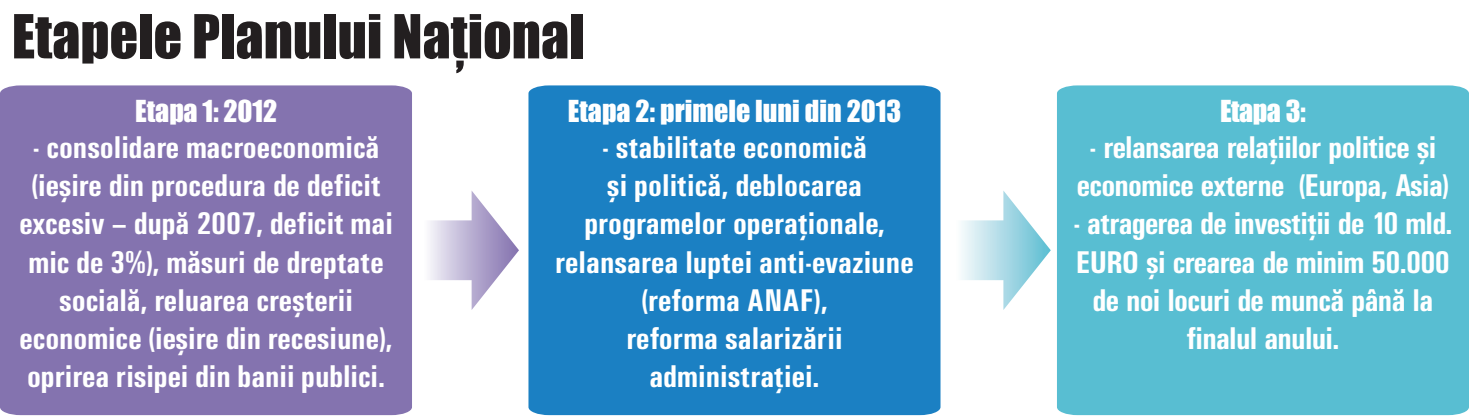
<style>
.page{position:relative;width:1469px;height:417px;background:#fff}
.page>*{position:absolute;margin:0;border:0;box-sizing:border-box;transform-origin:0 0}
.t1{font:56px "Impact";color:#231f20}
.t2{font:700 31.5px/38.1px "Univers Condensed";color:#fff;text-align:center}
.t3{font:700 31.5px/38.1px "Univers Condensed";letter-spacing:-.025em;color:#fff;text-align:center}
.t4{font:28px "Impact";color:#fff}
</style>
<div class="page">
<div style="left:0;top:85px;width:412px;height:330px;background:#8473af"></div>
<div style="left:528px;top:85px;width:412px;height:330px;background:#1b80c3"></div>
<div style="left:1057px;top:85px;width:411px;height:330px;background:#58bed2"></div>
<svg style="left:430px;top:191px;width:89px;height:119px"></svg>
<svg style="left:961px;top:191px;width:89px;height:119px"></svg>
<h1 class="t1" style="left:12px;top:14px;width:574px">Etapele Planului Naþional</h1>
<p class="t4" style="left:135px;top:100px;width:144px">Etapa 1: 2012</p>
<p class="t2" style="left:19px;top:131px;width:375px">- consolidare macroeconomicã (ieºire din procedura de deficit excesiv – dupã 2007, deficit mai mic de 3%), mãsuri de dreptate socialã, reluarea creºterii economice (ieºire din recesiune), oprirea risipei din banii publici.</p>
<p class="t4" style="left:567px;top:100px;width:335px">Etapa 2: primele luni din 2013</p>
<p class="t2" style="left:555px;top:131px;width:360px">- stabilitate economicã<br>ºi politicã, deblocarea programelor operaþionale, relansarea luptei anti-evaziune (reforma ANAF),<br>reforma salarizãrii administraþiei.</p>
<p class="t4" style="left:1220px;top:100px;width:87px">Etapa 3:</p>
<p class="t3" style="left:1076px;top:131px;width:374px">- relansarea relaþiilor politice ºi economice externe (Europa, Asia)</p>
<p class="t3" style="left:1073px;top:207px;width:380px">- atragerea de investiþii de 10 mld.<br>EURO ºi crearea de minim 50.000 de noi locuri de muncã pânã la finalul anului.</p>
</div>
